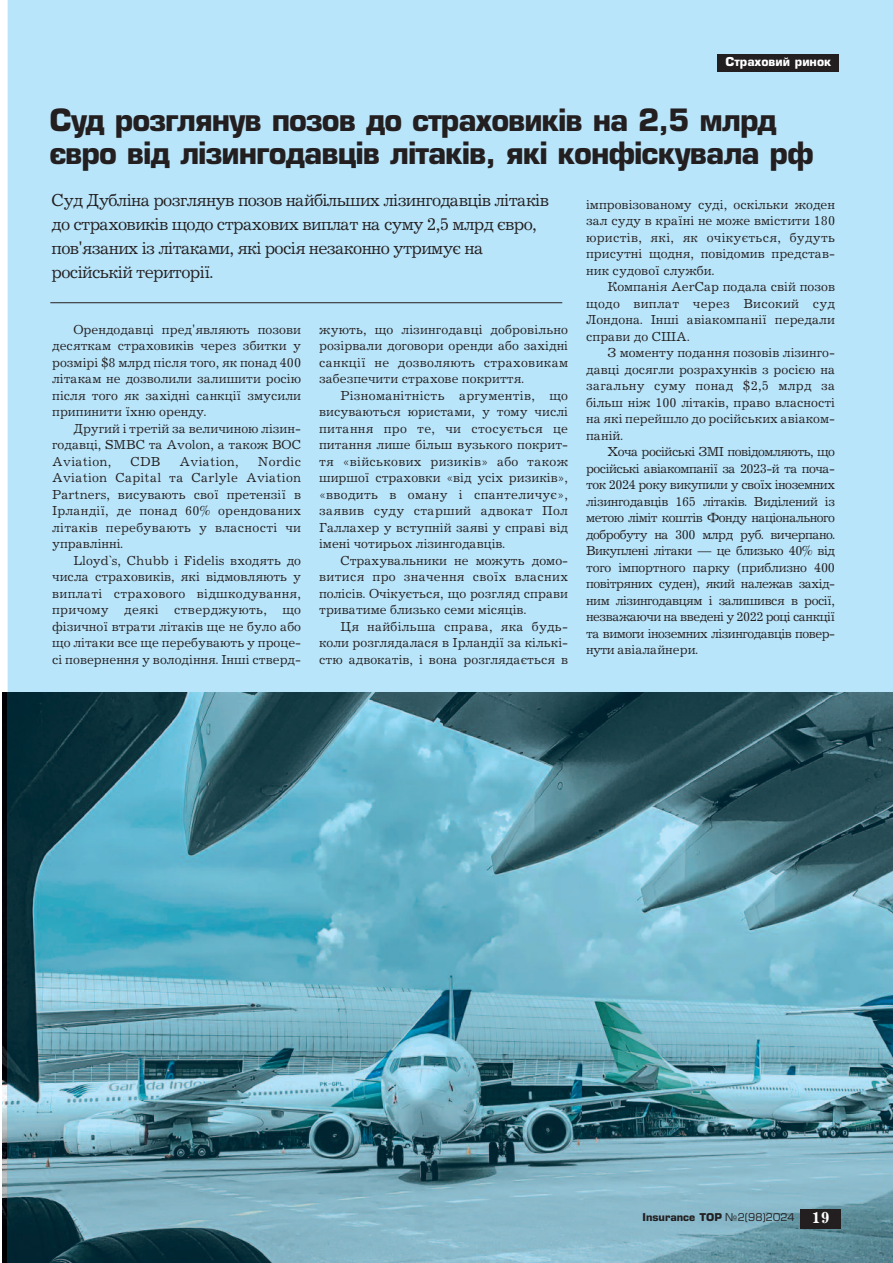
<style>
.page{position:relative;width:893px;height:1263px;background:#fff}
.page>*{position:absolute;margin:0;border:0;box-sizing:border-box;transform-origin:0 0}
.t1{font:700 30px/33px "Europe";letter-spacing:-.035em;color:#231f20}
.t2{font:18px/24px "Journal C";letter-spacing:-.035em;color:#231f20}
.t3{font:13.5px/16.5px "Journal C";color:#231f20;text-align:justify}
.t4{font:13.5px "Journal C";letter-spacing:.02em;color:#231f20}
.t5{font:700 12px "Europe";color:#fff}
.t6{font:700 10.5px "Europe";color:#231f20}
.s1{font-weight:400}
.s2{font-family:"Journal C";font-size:16.5px;color:#fff}
</style>
<div class="page">
<div style="left:8px;top:0;width:885px;height:693px;background:#b9e5fa"></div>
<img style="left:8px;top:693px;width:885px;height:570px">
<div style="left:801px;top:1209px;width:40px;height:20px;background:#231f20"></div>
<div style="left:717px;top:54px;width:122px;height:17px;background:#231f20"></div>
<hr style="left:50px;top:302px;width:512px;height:1px;background:#231f20">
<p class="t5" style="left:725px;top:57px;width:107px">Страховий ринок</p>
<h1 class="t1" style="left:49px;top:106px;width:766px">Суд розглянув позов до страховиків на 2,5 млрд євро від лізингодавців літаків, які конфіскувала рф</h1>
<h2 class="t2" style="left:52px;top:188px;width:499px">Суд Дубліна розглянув позов найбільших лізингодавців літаків до страховиків щодо страхових виплат на суму 2,5 млрд євро, пов'язаних із літаками, які росія незаконно утримує на російській території.</h2>
<p class="t3" style="left:586px;top:196px;width:250px">імпровізованому суді, оскільки жоден зал суду в країні не може вмістити 180 юристів, які, як очікується, будуть присутні щодня, повідомив представ&shy;ник судової служби.</p>
<p class="t3" style="left:586px;top:278px;width:250px;text-indent:21px">Компанія AerCap подала свій позов щодо виплат через Високий суд Лондона. Інші авіакомпанії передали справи до США.</p>
<p class="t3" style="left:586px;top:344px;width:250px;text-indent:21px">З моменту подання позовів лізинго&shy;давці досягли розрахунків з росією на загальну суму понад $2,5 млрд за більш ніж 100 літаків, право власності на які перейшло до російських авіаком&shy;паній.</p>
<p class="t3" style="left:586px;top:443px;width:250px;text-indent:21px">Хоча російські ЗМІ повідомляють, що російські авіакомпанії за 2023-й та поча&shy;ток 2024 року викупили у своїх іноземних лізингодавців 165 літаків. Виділений із метою ліміт коштів Фонду національного добробуту на 300 млрд руб. вичерпано.<br>Викуплені літаки — це близько 40% від того імпортного парку (приблизно 400 повітряних суден), який належав захід&shy;ним лізингодавцям і залишився в росії, незважаючи на введені у 2022 році санкції та вимоги іноземних лізингодавців повер&shy;нути авіалайнери.</p>
<p class="t3" style="left:52px;top:321px;width:250px;text-indent:21px">Орендодавці пред'являють позови десяткам страховиків через збитки у розмірі $8 млрд після того, як понад 400 літакам не дозволили залишити росію після того як західні санкції змусили припинити їхню оренду.</p>
<p class="t3" style="left:52px;top:420px;width:250px;text-indent:21px">Другий і третій за величиною лізин&shy;годавці, SMBC та Avolon, а також BOC Aviation,</p>
<p class="t3" style="left:319px;top:321px;width:250px">жують, що лізингодавці добровільно розірвали договори оренди або західні санкції не дозволяють страховикам забезпечити страхове покриття.</p>
<p class="t3" style="left:319px;top:387px;width:250px;text-indent:21px">Різноманітність аргументів, що висуваються юристами, у тому числі питання про те, чи стосується це питання лише більш вузького покрит&shy;тя «військових ризиків» або також ширшої страховки «від усіх ризиків», «вводить в оману і спантеличує», заявив суду старший адвокат Пол Галлахер у вступній заяві у справі від імені чотирьох лізингодавців.</p>
<p class="t3" style="left:319px;top:552px;width:250px;text-indent:21px">Страхувальники не можуть домо&shy;витися про значення своїх власних полісів. Очікується, що розгляд справи триватиме близько семи місяців.</p>
<p class="t3" style="left:319px;top:618px;width:250px;text-indent:21px">Ця найбільша справа, яка будь&shy;коли розглядалася в Ірландії за кількі&shy;стю адвокатів, і вона розглядається в</p>
<p class="t3" style="left:52px;top:453px;width:250px;text-indent:206px">Nordic Aviation Capital та Carlyle Aviation Partners, висувають свої претензії в Ірландії, де понад 60% орендованих літаків перебувають у власності чи управлінні.</p>
<p class="t3" style="left:52px;top:552px;width:250px;text-indent:21px">Lloyd`s, Chubb і Fidelis входять до числа страховиків, які відмовляють у виплаті страхового відшкодування, причому деякі стверджують, що фізичної втрати літаків ще не було або що літаки все ще перебувають у проце&shy;сі повернення у володіння. Інші стверд-</p>
<p class="t3" style="left:131px;top:453px;width:31px">CDB</p>
<p class="t4" style="left:180px;top:453px;width:61px">Aviation,</p>
<p class="t6" style="left:642px;top:1213px;width:189px">Insurance TOP <span class="s1">№2(98)2024</span> <span class="s2">19</span></p>
</div>
